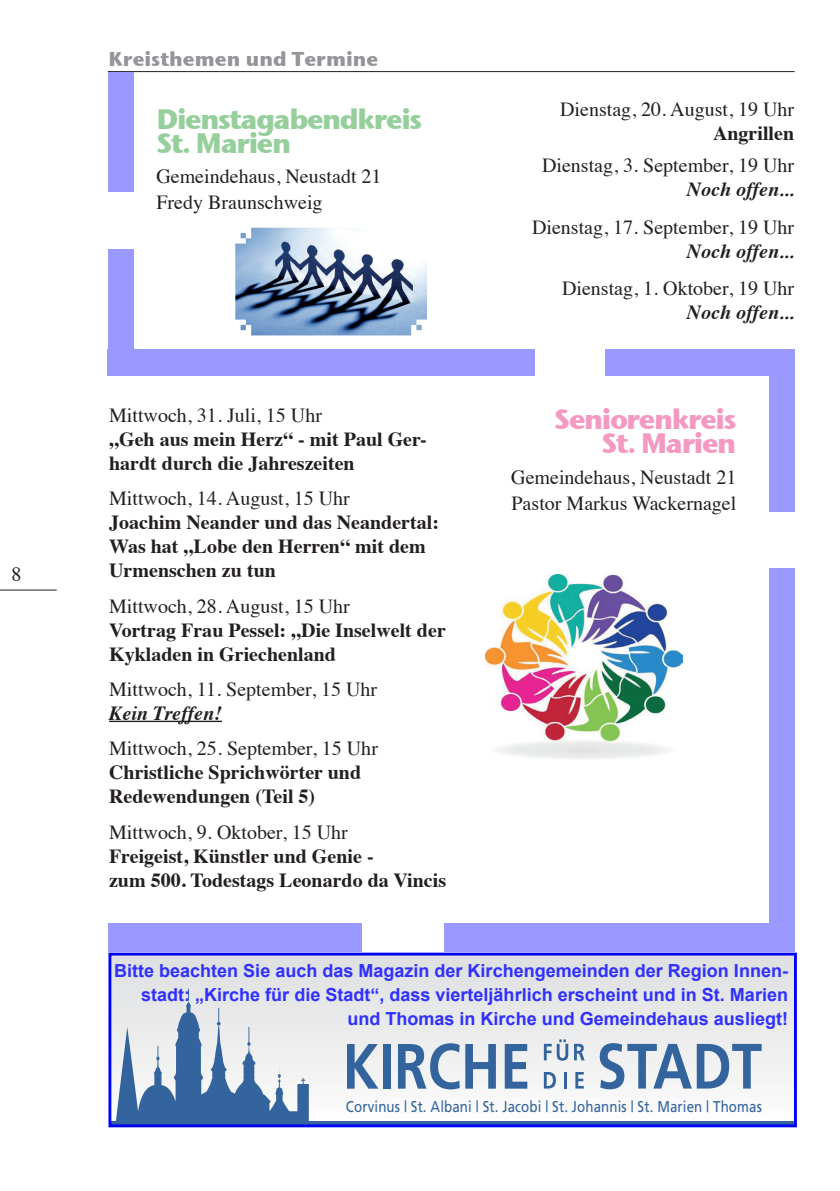
<style>
.page{position:relative;width:840px;height:1191px;background:#fff}
.page>*{position:absolute;margin:0;border:0;box-sizing:border-box;transform-origin:0 0}
.t1{font:700 28px/24px "Stone Sans ITC";letter-spacing:-.05em;color:#96cf9c}
.t2{font:700 28px/24px "Stone Sans ITC";letter-spacing:-.05em;color:#f499c2;text-align:right}
.t3{font:20px/26px "Times";color:#231f20}
.t4{font:700 20px/24px "Times";color:#231f20}
.t5{font:italic 700 20px "Times";color:#231f20}
.t6{font:700 20px "Stone Sans ITC";color:#939598}
.t7{font:700 18px/24px "Arial";color:#3030ff;text-align:right}
.t8{font:15.6px "Frutiger";letter-spacing:.01em;color:#33649d;scale:.85 1}
</style>
<div class="page">
<hr style="left:108px;top:71px;width:686px;height:1px;background:#231f20">
<hr style="left:0;top:590px;width:57px;height:1px;background:#231f20">
<div style="left:108px;top:349px;width:426px;height:26px;background:#99f"></div>
<div style="left:604px;top:349px;width:190px;height:26px;background:#99f"></div>
<div style="left:443px;top:923px;width:351px;height:28px;background:#99f"></div>
<div style="left:108px;top:923px;width:254px;height:28px;background:#99f"></div>
<div style="left:768px;top:568px;width:26px;height:362px;background:#99f"></div>
<div style="left:108px;top:72px;width:25px;height:120px;background:#99f"></div>
<div style="left:108px;top:249px;width:25px;height:107px;background:#99f"></div>
<div style="left:768px;top:359px;width:26px;height:153px;background:#99f"></div>
<img style="left:485px;top:574px;width:197px;height:185px">
<img style="left:235px;top:228px;width:192px;height:107px">
<div style="left:110px;top:954px;width:685px;height:167px;background:#e4e5e6"></div>
<hr style="left:110px;top:1121px;width:685px;height:4px;background:#33649d">
<svg style="left:112px;top:988px;width:211px;height:133px"></svg>
<svg style="left:341px;top:1039px;width:429px;height:82px"></svg>
<div style="left:108px;top:952px;width:688px;height:175px;border:3px solid #00f"></div>
<hr style="left:109px;top:720px;width:113px;height:2px;background:#231f20">
<p class="t3" style="left:11px;top:559px;width:11px">8</p>
<p class="t6" style="left:108px;top:41px;width:271px">Kreisthemen und Termine</p>
<h1 class="t1" style="left:156px;top:106px;width:267px">Dienstagabendkreis<br>St. Marien</h1>
<p class="t3" style="left:156px;top:161px;width:226px">Gemeindehaus, Neustadt 21<br>Fredy Braunschweig</p>
<p class="t3" style="left:109px;top:400px;width:214px">Mittwoch, 31. Juli, 15 Uhr</p>
<p class="t4" style="left:109px;top:425px;width:319px">„Geh aus mein Herz“ - mit Paul Ger&shy;hardt durch die Jahreszeiten</p>
<p class="t3" style="left:109px;top:484px;width:242px">Mittwoch, 14. August, 15 Uhr</p>
<p class="t4" style="left:109px;top:508px;width:331px">Joachim Neander und das Neandertal:<br>Was hat „Lobe den Herren“ mit dem<br>Urmenschen zu tun</p>
<p class="t3" style="left:109px;top:591px;width:242px">Mittwoch, 28. August, 15 Uhr</p>
<p class="t4" style="left:109px;top:616px;width:338px">Vortrag Frau Pessel: „Die Inselwelt der<br>Kykladen in Griechenland</p>
<p class="t3" style="left:109px;top:674px;width:269px">Mittwoch, 11. September, 15 Uhr</p>
<p class="t5" style="left:109px;top:694px;width:114px">Kein Treffen!</p>
<p class="t3" style="left:109px;top:734px;width:270px">Mittwoch, 25. September, 15 Uhr</p>
<p class="t4" style="left:109px;top:758px;width:253px">Christliche Sprichwörter und<br>Redewendungen (Teil 5)</p>
<p class="t3" style="left:109px;top:817px;width:240px">Mittwoch, 9. Oktober, 15 Uhr</p>
<p class="t4" style="left:109px;top:842px;width:338px">Freigeist, Künstler und Genie -<br>zum 500. Todestags Leonardo da Vincis</p>
<p class="t3" style="left:559px;top:95px;width:235px">Dienstag, 20. August, 19 Uhr</p>
<p class="t4" style="left:712px;top:120px;width:83px">Angrillen</p>
<p class="t3" style="left:541px;top:151px;width:253px">Dienstag, 3. September, 19 Uhr</p>
<p class="t5" style="left:686px;top:171px;width:109px">Noch offen...</p>
<p class="t3" style="left:531px;top:212px;width:263px">Dienstag, 17. September, 19 Uhr</p>
<p class="t5" style="left:686px;top:232px;width:109px">Noch offen...</p>
<p class="t3" style="left:561px;top:273px;width:233px">Dienstag, 1. Oktober, 19 Uhr</p>
<p class="t5" style="left:686px;top:293px;width:109px">Noch offen...</p>
<h1 class="t2" style="left:554px;top:405px;width:183px">Seniorenkreis<br>St. Marien</h1>
<p class="t3" style="left:511px;top:463px;width:226px">Gemeindehaus, Neustadt 21<br>Pastor Markus Wackernagel</p>
<p class="t7" style="left:114px;top:959px;width:675px">Bitte beachten Sie auch das Magazin der Kirchengemeinden der Region Innen&shy;stadt: „Kirche für die Stadt“, dass vierteljährlich erscheint und in St. Marien und Thomas in Kirche und Gemeindehaus ausliegt!</p>
<p class="t8" style="left:346px;top:1097px;width:490px">Corvinus | St. Albani | St. Jacobi | St. Johannis | St. Marien | Thomas</p>
</div>
